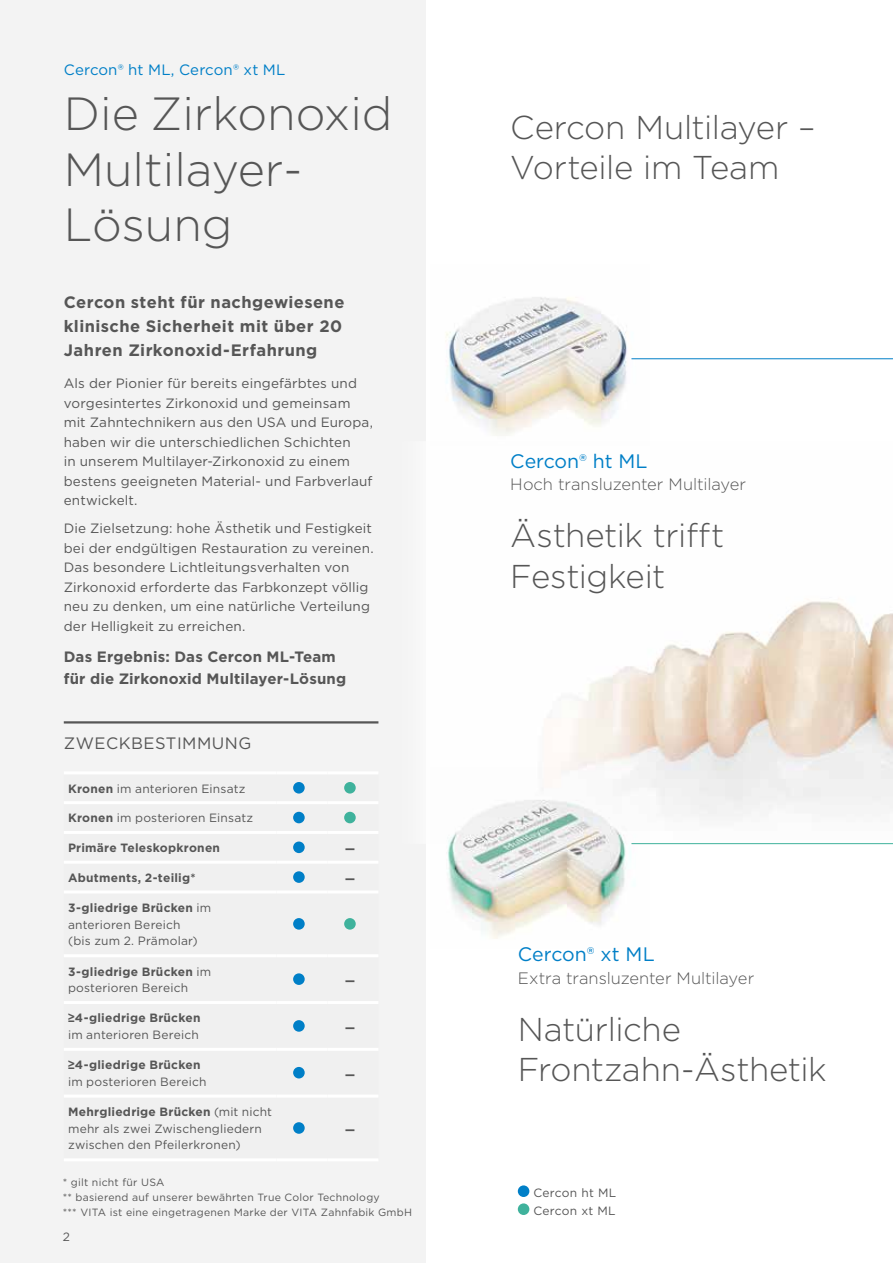
<style>
.page{position:relative;width:893px;height:1263px;background:#fff}
.page>*{position:absolute;margin:0;border:0;box-sizing:border-box;transform-origin:0 0}
.t1{font:300 46.5px/55.5px "Gotham";color:#565656}
.t2{font:300 33px/40.5px "Gotham";letter-spacing:-.01em;color:#565656}
.t3{font:22.5px "Gotham";color:#565656}
.t4{font:19.5px "Gotham";color:#007fc7}
.t5{font:700 16.5px/24px "Gotham";letter-spacing:.025em;color:#565656}
.t6{font:300 16.5px "Gotham";letter-spacing:-.005em;color:#565656}
.t7{font:16.5px "Gotham";letter-spacing:.03em;color:#565656}
.t8{font:700 15px/22.5px "Gotham";letter-spacing:.01em;color:#565656}
.t9{font:15px "Gotham";letter-spacing:.01em;color:#007fc7}
.t10{font:13.5px/19.5px "Gotham";letter-spacing:.01em;color:#565656}
.t11{font:12px/16.5px "Gotham";letter-spacing:.015em;color:#565656}
.t12{font:700 12px "Gotham";letter-spacing:.02em;color:#565656}
.t13{font:10.5px/15px "Gotham";letter-spacing:.025em;color:#565656}
.s1{font-weight:700}
.s2{font-family:"Arial";font-weight:700}
</style>
<div class="page">
<div style="left:0;top:0;width:425px;height:1263px;background:#f3f3f3"></div>
<img style="left:548px;top:601px;width:345px;height:216px">
<hr style="left:631px;top:843px;width:262px;height:1px;background:#3fb29c">
<hr style="left:631px;top:358px;width:262px;height:1px;background:#007fc7">
<img style="left:446px;top:297px;width:203px;height:139px">
<img style="left:447px;top:767px;width:202px;height:172px">
<hr style="left:64px;top:771px;width:212px;height:3px;background:#fff">
<hr style="left:276px;top:771px;width:51px;height:3px;background:#fff">
<hr style="left:327px;top:771px;width:51px;height:3px;background:#fff">
<hr style="left:64px;top:801px;width:212px;height:3px;background:#fff">
<hr style="left:276px;top:801px;width:51px;height:3px;background:#fff">
<hr style="left:327px;top:801px;width:51px;height:3px;background:#fff">
<hr style="left:64px;top:831px;width:212px;height:3px;background:#fff">
<hr style="left:276px;top:831px;width:51px;height:3px;background:#fff">
<hr style="left:327px;top:831px;width:51px;height:3px;background:#fff">
<hr style="left:64px;top:861px;width:212px;height:3px;background:#fff">
<hr style="left:276px;top:861px;width:51px;height:3px;background:#fff">
<hr style="left:327px;top:861px;width:51px;height:3px;background:#fff">
<hr style="left:64px;top:954px;width:212px;height:3px;background:#fff">
<hr style="left:276px;top:954px;width:51px;height:3px;background:#fff">
<hr style="left:327px;top:954px;width:51px;height:3px;background:#fff">
<hr style="left:64px;top:1094px;width:212px;height:3px;background:#fff">
<hr style="left:276px;top:1094px;width:51px;height:3px;background:#fff">
<hr style="left:327px;top:1094px;width:51px;height:3px;background:#fff">
<hr style="left:64px;top:890px;width:212px;height:3px;background:#fff">
<hr style="left:276px;top:890px;width:51px;height:3px;background:#fff">
<hr style="left:327px;top:890px;width:51px;height:3px;background:#fff">
<hr style="left:64px;top:1001px;width:212px;height:3px;background:#fff">
<hr style="left:276px;top:1001px;width:51px;height:3px;background:#fff">
<hr style="left:327px;top:1001px;width:51px;height:3px;background:#fff">
<hr style="left:64px;top:1048px;width:212px;height:3px;background:#fff">
<hr style="left:276px;top:1048px;width:51px;height:3px;background:#fff">
<hr style="left:327px;top:1048px;width:51px;height:3px;background:#fff">
<hr style="left:64px;top:1158px;width:212px;height:3px;background:#fff">
<hr style="left:276px;top:1158px;width:51px;height:3px;background:#fff">
<hr style="left:327px;top:1158px;width:51px;height:3px;background:#fff">
<div style="left:293px;top:782px;width:12px;height:11px;background:#007fc7;border-radius:50%"></div>
<div style="left:344px;top:782px;width:12px;height:11px;background:#3fb29c;border-radius:50%"></div>
<div style="left:293px;top:812px;width:12px;height:11px;background:#007fc7;border-radius:50%"></div>
<div style="left:344px;top:812px;width:12px;height:11px;background:#3fb29c;border-radius:50%"></div>
<div style="left:293px;top:841px;width:12px;height:12px;background:#007fc7;border-radius:50%"></div>
<div style="left:293px;top:871px;width:12px;height:12px;background:#007fc7;border-radius:50%"></div>
<div style="left:293px;top:918px;width:12px;height:12px;background:#007fc7;border-radius:50%"></div>
<div style="left:344px;top:918px;width:12px;height:12px;background:#3fb29c;border-radius:50%"></div>
<div style="left:293px;top:973px;width:12px;height:12px;background:#007fc7;border-radius:50%"></div>
<div style="left:293px;top:1020px;width:12px;height:12px;background:#007fc7;border-radius:50%"></div>
<div style="left:293px;top:1067px;width:12px;height:11px;background:#007fc7;border-radius:50%"></div>
<div style="left:293px;top:1122px;width:12px;height:12px;background:#007fc7;border-radius:50%"></div>
<hr style="left:64px;top:721px;width:314px;height:2px;background:#565656">
<div style="left:518px;top:1185px;width:11px;height:12px;background:#007fc7;border-radius:50%"></div>
<div style="left:518px;top:1203px;width:11px;height:12px;background:#3fb29c;border-radius:50%"></div>
<p class="t9" style="left:64px;top:60px;width:223px">Cercon® ht ML, Cercon® xt ML</p>
<h1 class="t1" style="left:64px;top:85px;width:330px">Die Zirkonoxid<br>Multilayer-<br>Lösung</h1>
<p class="t5" style="left:64px;top:290px;width:282px">Cercon steht für nachgewiesene klinische Sicherheit mit über 20<br>Jahren Zirkonoxid-Erfahrung</p>
<p class="t10" style="left:64px;top:373px;width:311px">Als der Pionier für bereits eingefärbtes und vorgesintertes Zirkonoxid und gemeinsam mit Zahntechnikern aus den USA und Europa, haben wir die unterschiedlichen Schichten<br>in unserem Multilayer-Zirkonoxid zu einem bestens geeigneten Material- und Farbverlauf entwickelt.</p>
<p class="t10" style="left:64px;top:518px;width:312px">Die Zielsetzung: hohe Ästhetik und Festigkeit bei der endgültigen Restauration zu vereinen.<br>Das besondere Lichtleitungsverhalten von Zirkonoxid erforderte das Farbkonzept völlig neu zu denken, um eine natürliche Verteilung der Helligkeit zu erreichen.</p>
<p class="t8" style="left:64px;top:645px;width:284px">Das Ergebnis: Das Cercon ML-Team für die Zirkonoxid Multilayer-Lösung</p>
<p class="t7" style="left:64px;top:733px;width:189px">ZWECKBESTIMMUNG</p>
<p class="t11" style="left:68px;top:780px;width:179px"><span class="s1">Kronen</span> im anterioren Einsatz</p>
<p class="t11" style="left:68px;top:810px;width:187px"><span class="s1">Kronen</span> im posterioren Einsatz</p>
<p class="t12" style="left:68px;top:840px;width:154px">Primäre Teleskopkronen</p>
<h3 class="t3" style="left:344px;top:834px;width:13px">–</h3>
<p class="t12" style="left:68px;top:870px;width:129px">Abutments, 2-teilig*</p>
<h3 class="t3" style="left:344px;top:864px;width:13px">–</h3>
<p class="t11" style="left:68px;top:899px;width:145px"><span class="s1">3-gliedrige Brücken</span> im anterioren Bereich<br>(bis zum 2. Prämolar)</p>
<p class="t11" style="left:68px;top:963px;width:145px"><span class="s1">3-gliedrige Brücken</span> im posterioren Bereich</p>
<h3 class="t3" style="left:344px;top:966px;width:13px">–</h3>
<p class="t11" style="left:68px;top:1010px;width:134px"><span class="s2">≥</span><span class="s1">4-gliedrige Brücken </span>im anterioren Bereich</p>
<p class="t11" style="left:68px;top:1056px;width:140px"><span class="s2">≥</span><span class="s1">4-gliedrige Brücken </span>im posterioren Bereich</p>
<p class="t11" style="left:68px;top:1103px;width:206px"><span class="s1">Mehrgliedrige Brücken</span> (mit nicht mehr als zwei Zwischengliedern zwischen den Pfeilerkronen)</p>
<h3 class="t3" style="left:344px;top:1012px;width:13px">–</h3>
<h3 class="t3" style="left:344px;top:1059px;width:13px">–</h3>
<h3 class="t3" style="left:344px;top:1114px;width:13px">–</h3>
<p class="t13" style="left:63px;top:1174px;width:351px">* gilt nicht für USA<br>** basierend auf unserer bewährten True Color Technology<br>*** VITA ist eine eingetragenen Marke der VITA Zahnfabik GmbH</p>
<p class="t11" style="left:63px;top:1228px;width:9px">2</p>
<h2 class="t2" style="left:510px;top:106px;width:307px">Cercon Multilayer –<br>Vorteile im Team</h2>
<h3 class="t4" style="left:510px;top:449px;width:139px">Cercon® ht ML</h3>
<p class="t6" style="left:510px;top:474px;width:237px">Hoch transluzenter Multilayer</p>
<h2 class="t2" style="left:510px;top:515px;width:215px">Ästhetik trifft<br>Festigkeit</h2>
<h3 class="t4" style="left:518px;top:942px;width:138px">Cercon® xt ML</h3>
<p class="t6" style="left:518px;top:967px;width:238px">Extra transluzenter Multilayer</p>
<h2 class="t2" style="left:518px;top:1008px;width:310px">Natürliche<br>Frontzahn-Ästhetik</h2>
<p class="t11" style="left:533px;top:1183px;width:84px;line-height:18px">Cercon ht ML<br>Cercon xt ML</p>
</div>
